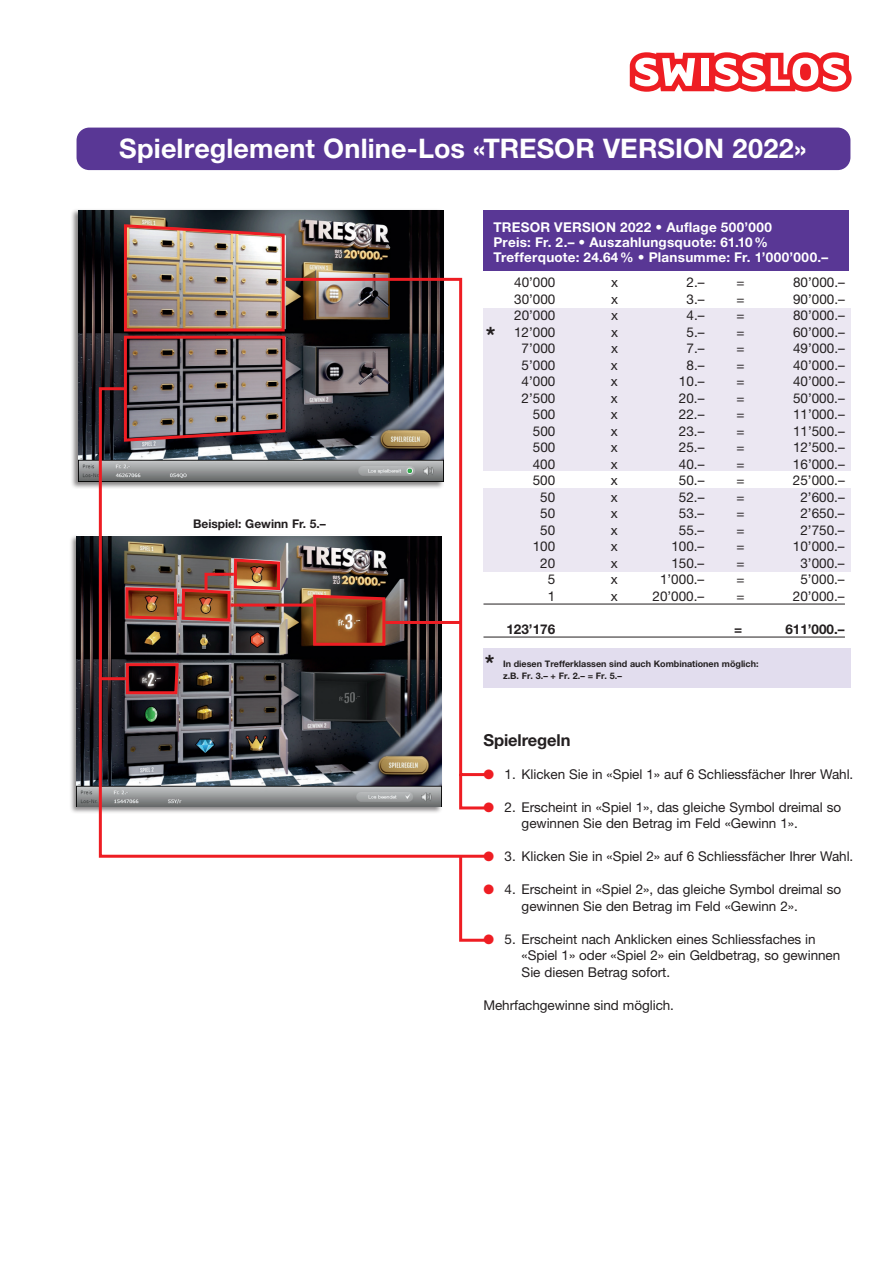
<style>
.page{position:relative;width:893px;height:1263px;background:#fff}
.page>*{position:absolute;margin:0;border:0;box-sizing:border-box;transform-origin:0 0}
.t1{font:700 27px "Helvetica Neue LT Std";letter-spacing:.005em;color:#fff}
.t2{font:700 24px "Helvetica Neue LT Std";color:#231f20}
.t3{font:700 16.5px "Helvetica Neue LT Std";letter-spacing:-.005em;color:#231f20}
.t4{font:13.5px/16.5px "Helvetica Neue LT Std";letter-spacing:-.005em;color:#231f20;text-align:center}
.t5{font:700 13.5px/15px "Helvetica Neue LT Std";letter-spacing:.02em;color:#fff}
.t6{font:700 13.5px "Helvetica Neue LT Std";color:#231f20}
.t7{font:700 12px "Helvetica Neue LT Std";color:#231f20}
.t8{font:700 9px/12px "Helvetica Neue LT Std";color:#231f20}
.s1{color:#ee1d23}
</style>
<div class="page">
<div style="left:483px;top:488px;width:367px;height:84px;background:#ebe7f2"></div>
<div style="left:483px;top:308px;width:367px;height:163px;background:#ebe7f2"></div>
<div style="left:69px;top:534px;width:374px;height:280px;background:#231f20;opacity:.55"></div>
<img style="left:77px;top:536px;width:20px;height:270px">
<div style="left:70px;top:208px;width:375px;height:281px;background:#231f20;opacity:.55"></div>
<img style="left:78px;top:210px;width:365px;height:271px">
<div style="left:77px;top:128px;width:773px;height:42px;background:#593795;border-radius:13px"></div>
<svg style="left:630px;top:52px;width:222px;height:40px"></svg>
<hr style="left:483px;top:604px;width:362px;height:1px;background:#231f20">
<hr style="left:483px;top:637px;width:362px;height:1px;background:#231f20">
<div style="left:483px;top:210px;width:366px;height:61px;background:#593795"></div>
<div style="left:483px;top:648px;width:367px;height:40px;background:#e2ddee"></div>
<img style="left:287px;top:276px;width:207px;height:500px">
<img style="left:122px;top:223px;width:165px;height:163px">
<img style="left:97px;top:386px;width:394px;height:472px">
<svg style="left:458px;top:852px;width:31px;height:90px"></svg>
<hr style="left:99px;top:677px;width:27px;height:3px;background:#ee1d23">
<svg style="left:458px;top:771px;width:33px;height:40px"></svg>
<hr style="left:385px;top:621px;width:76px;height:3px;background:#ee1d23">
<h1 class="t1" style="left:119px;top:132px;width:689px">Spielreglement Online-Los «TRESOR VERSION 2022»</h1>
<p class="t7" style="left:193px;top:516px;width:134px">Beispiel: Gewinn Fr. 5.–</p>
<p class="t5" style="left:493px;top:219px;width:336px">TRESOR VERSION 2022 • Auflage 500’000<br>Preis: Fr. 2.– • Auszahlungsquote: 61.10%<br>Trefferquote: 24.64% • Plansumme: Fr. 1’000’000.–</p>
<p class="t4" style="left:514px;top:274px;width:43px">40’000</p>
<p class="t4" style="left:611px;top:274px;width:8px">x</p>
<p class="t4" style="left:687px;top:274px;width:20px">2.–</p>
<p class="t4" style="left:737px;top:274px;width:10px">=</p>
<p class="t4" style="left:793px;top:274px;width:53px">80’000.–</p>
<p class="t4" style="left:514px;top:290px;width:43px">30’000</p>
<p class="t4" style="left:611px;top:290px;width:8px">x</p>
<p class="t4" style="left:687px;top:290px;width:20px">3.–</p>
<p class="t4" style="left:737px;top:290px;width:10px">=</p>
<p class="t4" style="left:793px;top:290px;width:53px">90’000.–</p>
<p class="t4" style="left:514px;top:307px;width:43px">20’000</p>
<p class="t4" style="left:611px;top:307px;width:8px">x</p>
<p class="t4" style="left:686px;top:307px;width:20px">4.–</p>
<p class="t4" style="left:737px;top:307px;width:10px">=</p>
<p class="t4" style="left:793px;top:307px;width:53px">80’000.–</p>
<p class="t4" style="left:514px;top:323px;width:43px">12’000</p>
<p class="t4" style="left:611px;top:323px;width:8px">x</p>
<p class="t4" style="left:686px;top:323px;width:20px">5.–</p>
<p class="t4" style="left:737px;top:323px;width:10px">=</p>
<p class="t4" style="left:793px;top:323px;width:53px">60’000.–</p>
<p class="t4" style="left:522px;top:340px;width:35px">7’000</p>
<p class="t4" style="left:611px;top:340px;width:8px">x</p>
<p class="t4" style="left:686px;top:340px;width:20px">7.–</p>
<p class="t4" style="left:737px;top:340px;width:10px">=</p>
<p class="t4" style="left:793px;top:340px;width:53px">49’000.–</p>
<p class="t4" style="left:522px;top:356px;width:35px">5’000</p>
<p class="t4" style="left:611px;top:356px;width:8px">x</p>
<p class="t4" style="left:686px;top:356px;width:20px">8.–</p>
<p class="t4" style="left:736px;top:356px;width:10px">=</p>
<p class="t4" style="left:793px;top:356px;width:53px">40’000.–</p>
<p class="t4" style="left:522px;top:373px;width:35px">4’000</p>
<p class="t4" style="left:611px;top:373px;width:8px">x</p>
<p class="t4" style="left:679px;top:373px;width:27px">10.–</p>
<p class="t4" style="left:736px;top:373px;width:10px">=</p>
<p class="t4" style="left:793px;top:373px;width:53px">40’000.–</p>
<p class="t4" style="left:522px;top:389px;width:35px">2’500</p>
<p class="t4" style="left:611px;top:389px;width:8px">x</p>
<p class="t4" style="left:679px;top:389px;width:27px">20.–</p>
<p class="t4" style="left:736px;top:389px;width:10px">=</p>
<p class="t4" style="left:793px;top:389px;width:53px">50’000.–</p>
<p class="t4" style="left:533px;top:406px;width:24px">500</p>
<p class="t4" style="left:611px;top:406px;width:8px">x</p>
<p class="t4" style="left:679px;top:406px;width:27px">22.–</p>
<p class="t4" style="left:736px;top:406px;width:10px">=</p>
<p class="t4" style="left:793px;top:406px;width:53px">11’000.–</p>
<p class="t4" style="left:533px;top:422px;width:24px">500</p>
<p class="t4" style="left:611px;top:422px;width:8px">x</p>
<p class="t4" style="left:679px;top:422px;width:27px">23.–</p>
<p class="t4" style="left:736px;top:422px;width:10px">=</p>
<p class="t4" style="left:793px;top:422px;width:53px">11’500.–</p>
<p class="t4" style="left:533px;top:439px;width:24px">500</p>
<p class="t4" style="left:611px;top:439px;width:8px">x</p>
<p class="t4" style="left:679px;top:439px;width:27px">25.–</p>
<p class="t4" style="left:736px;top:439px;width:10px">=</p>
<p class="t4" style="left:793px;top:439px;width:53px">12’500.–</p>
<p class="t4" style="left:533px;top:455px;width:24px">400</p>
<p class="t4" style="left:611px;top:455px;width:8px">x</p>
<p class="t4" style="left:679px;top:455px;width:27px">40.–</p>
<p class="t4" style="left:736px;top:455px;width:10px">=</p>
<p class="t4" style="left:793px;top:455px;width:53px">16’000.–</p>
<p class="t4" style="left:533px;top:472px;width:24px">500</p>
<p class="t4" style="left:611px;top:472px;width:8px">x</p>
<p class="t4" style="left:679px;top:472px;width:27px">50.–</p>
<p class="t4" style="left:736px;top:472px;width:10px">=</p>
<p class="t4" style="left:793px;top:472px;width:53px">25’000.–</p>
<p class="t4" style="left:540px;top:488px;width:17px">50</p>
<p class="t4" style="left:611px;top:488px;width:8px">x</p>
<p class="t4" style="left:679px;top:488px;width:27px">52.–</p>
<p class="t4" style="left:736px;top:488px;width:10px">=</p>
<p class="t4" style="left:800px;top:488px;width:46px">2’600.–</p>
<p class="t4" style="left:540px;top:505px;width:17px">50</p>
<p class="t4" style="left:611px;top:505px;width:8px">x</p>
<p class="t4" style="left:679px;top:505px;width:27px">53.–</p>
<p class="t4" style="left:736px;top:505px;width:10px">=</p>
<p class="t4" style="left:800px;top:505px;width:46px">2’650.–</p>
<p class="t4" style="left:540px;top:521px;width:17px">50</p>
<p class="t4" style="left:611px;top:521px;width:8px">x</p>
<p class="t4" style="left:679px;top:521px;width:27px">55.–</p>
<p class="t4" style="left:736px;top:521px;width:10px">=</p>
<p class="t4" style="left:800px;top:521px;width:46px">2’750.–</p>
<p class="t4" style="left:533px;top:538px;width:24px">100</p>
<p class="t4" style="left:611px;top:538px;width:8px">x</p>
<p class="t4" style="left:671px;top:538px;width:35px">100.–</p>
<p class="t4" style="left:736px;top:538px;width:10px">=</p>
<p class="t4" style="left:793px;top:538px;width:53px">10’000.–</p>
<p class="t4" style="left:540px;top:554px;width:17px">20</p>
<p class="t4" style="left:611px;top:554px;width:8px">x</p>
<p class="t4" style="left:671px;top:554px;width:35px">150.–</p>
<p class="t4" style="left:736px;top:554px;width:10px">=</p>
<p class="t4" style="left:800px;top:554px;width:46px">3’000.–</p>
<p class="t4" style="left:548px;top:571px;width:9px">5</p>
<p class="t4" style="left:611px;top:571px;width:8px">x</p>
<p class="t4" style="left:660px;top:571px;width:46px">1’000.–</p>
<p class="t4" style="left:736px;top:571px;width:10px">=</p>
<p class="t4" style="left:800px;top:571px;width:46px">5’000.–</p>
<p class="t4" style="left:548px;top:587px;width:9px">1</p>
<p class="t4" style="left:611px;top:587px;width:8px">x</p>
<p class="t4" style="left:652px;top:587px;width:53px">20’000.–</p>
<p class="t4" style="left:736px;top:587px;width:10px">=</p>
<p class="t4" style="left:793px;top:587px;width:53px">20’000.–</p>
<p class="t6" style="left:506px;top:620px;width:50px">123’176</p>
<p class="t6" style="left:734px;top:620px;width:10px">=</p>
<p class="t6" style="left:785px;top:620px;width:61px">611’000.–</p>
<h2 class="t2" style="left:485px;top:648px;width:11px">*</h2>
<p class="t8" style="left:503px;top:658px;width:257px">In diesen Trefferklassen sind auch Kombinationen möglich: z.B. Fr. 3.– + Fr. 2.– = Fr. 5.–</p>
<h2 class="t2" style="left:486px;top:321px;width:11px">*</h2>
<p class="t3" style="left:483px;top:730px;width:89px">Spielregeln</p>
<p class="t4" style="left:483px;top:765px;width:371px"><span class="s1">●</span> 1. Klicken Sie in «Spiel 1» auf 6 Schliessfächer Ihrer Wahl.</p>
<p class="t4" style="left:483px;top:798px;width:359px"><span class="s1">●</span> 2. Erscheint in «Spiel 1», das gleiche Symbol dreimal so gewinnen Sie den Betrag im Feld «Gewinn 1».</p>
<p class="t4" style="left:483px;top:848px;width:371px"><span class="s1">●</span> 3. Klicken Sie in «Spiel 2» auf 6 Schliessfächer Ihrer Wahl.</p>
<p class="t4" style="left:483px;top:881px;width:359px"><span class="s1">●</span> 4. Erscheint in «Spiel 2», das gleiche Symbol dreimal so gewinnen Sie den Betrag im Feld «Gewinn 2».</p>
<p class="t4" style="left:522px;top:930px;width:320px;text-align:left;text-indent:-38px"><span class="s1">●</span> 5. Erscheint nach Anklicken eines Schliessfaches in «Spiel 1» oder «Spiel 2» ein Geldbetrag, so gewinnen<br>Sie diesen Betrag sofort.</p>
<p class="t4" style="left:483px;top:996px;width:192px">Mehrfachgewinne sind möglich.</p>
</div>
